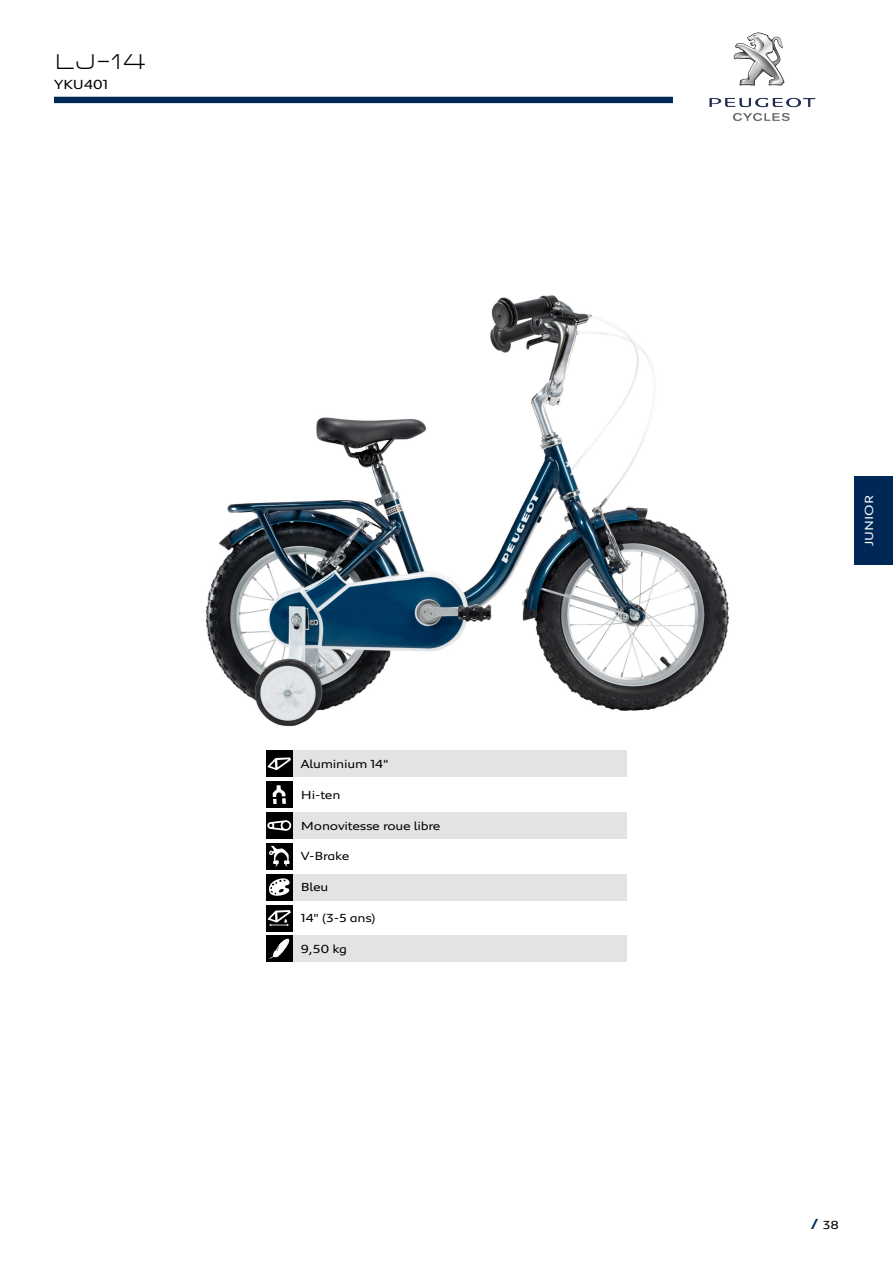
<style>
.page{position:relative;width:893px;height:1263px;background:#fff}
.page>*{position:absolute;margin:0;border:0;box-sizing:border-box;transform-origin:0 0}
.t1{font:21px "House Movements TT Runway";color:#000}
.t2{font:13.5px "Peugeot Expanded";color:#000}
.Peugeot_Specs_1{font:12px "Peugeot Expanded";letter-spacing:-.02em;color:#000}
.t3{font:12px "Peugeot Expanded";color:#fff}
.s1{font-weight:700;font-size:15px;color:#002856}
</style>
<div class="page">
<img style="left:206px;top:295px;width:523px;height:432px">
<div style="left:293px;top:750px;width:334px;height:27px;background:#e3e3e3"></div>
<div style="left:293px;top:812px;width:334px;height:27px;background:#e3e3e3"></div>
<div style="left:293px;top:935px;width:334px;height:27px;background:#e3e3e3"></div>
<div style="left:293px;top:874px;width:334px;height:26px;background:#e3e3e3"></div>
<div style="left:266px;top:750px;width:27px;height:27px;background:#000"></div>
<svg style="left:268px;top:757px;width:23px;height:13px"></svg>
<div style="left:266px;top:781px;width:27px;height:27px;background:#000"></div>
<svg style="left:273px;top:785px;width:13px;height:19px"></svg>
<div style="left:266px;top:874px;width:27px;height:26px;background:#000"></div>
<svg style="left:269px;top:878px;width:21px;height:18px"></svg>
<div style="left:266px;top:905px;width:27px;height:26px;background:#000"></div>
<svg style="left:268px;top:910px;width:23px;height:16px"></svg>
<div style="left:266px;top:843px;width:27px;height:26px;background:#000"></div>
<svg style="left:269px;top:846px;width:20px;height:21px"></svg>
<div style="left:266px;top:812px;width:27px;height:27px;background:#000"></div>
<svg style="left:267px;top:820px;width:24px;height:11px"></svg>
<div style="left:266px;top:935px;width:27px;height:27px;background:#000"></div>
<svg style="left:269px;top:939px;width:20px;height:20px"></svg>
<div style="left:54px;top:97px;width:619px;height:6px;background:#002957"></div>
<img style="left:633px;top:32px;width:183px;height:89px">
<div style="left:855px;top:477px;width:38px;height:88px;background:#002856"></div>
<p class="t1" style="left:54px;top:48px;width:93px">LJ-14</p>
<p class="t2" style="left:54px;top:75px;width:56px">YKU401</p>
<p class="Peugeot_Specs_1" style="left:301px;top:756px;width:89px">Aluminium 14"</p>
<p class="Peugeot_Specs_1" style="left:301px;top:786px;width:41px">Hi-ten</p>
<p class="Peugeot_Specs_1" style="left:301px;top:817px;width:141px">Monovitesse roue libre</p>
<p class="Peugeot_Specs_1" style="left:301px;top:848px;width:50px">V-Brake</p>
<p class="Peugeot_Specs_1" style="left:301px;top:879px;width:29px">Bleu</p>
<p class="Peugeot_Specs_1" style="left:301px;top:909px;width:76px">14" (3-5 ans)</p>
<p class="Peugeot_Specs_1" style="left:301px;top:940px;width:48px">9,50 kg</p>
<p class="t3" style="left:861px;top:546px;width:52px;rotate:-90deg">JUNIOR</p>
<p class="Peugeot_Specs_1" style="left:811px;top:1217px;width:29px"><span class="s1">/</span> 38</p>
</div>
